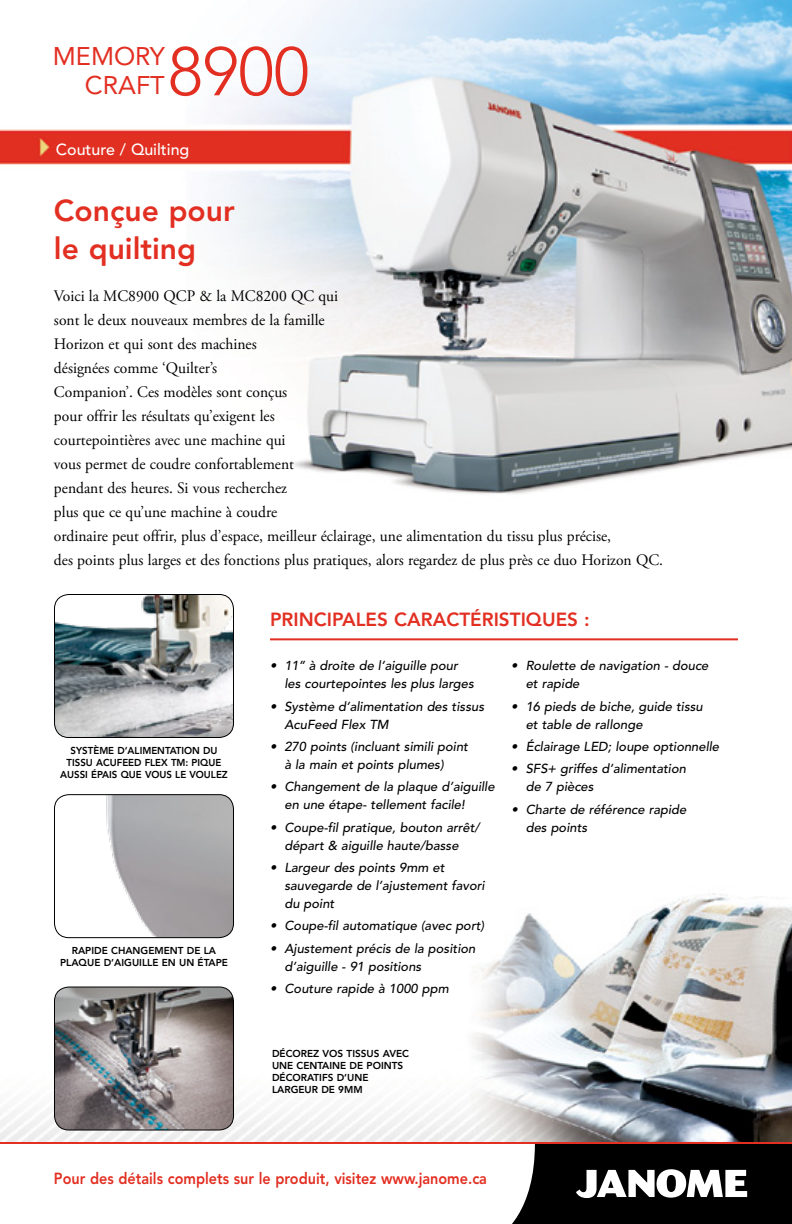
<style>
.page{position:relative;width:792px;height:1224px;background:#fff}
.page>*{position:absolute;margin:0;border:0;box-sizing:border-box;transform-origin:0 0}
.t1{font:300 68px "Avenir LT Std";color:#e22f22}
.t2{font:800 30px/38px "Avenir LT Std";color:#e22f22}
.t3{font:25.4px/28.4px "Avenir LT Std";color:#e22f22;text-align:right}
.t4{font:800 19px "Avenir LT Std";color:#e22f22}
.t5{font:16px/24px "Adobe Garamond Pro";color:#000}
.t6{font:800 16px "Avenir LT Std";color:#e22f22;scale:.9 1}
.t7{font:500 16px "Avenir LT Std";color:#fff}
.t8{font:italic 500 13px/18px "Avenir LT Std";color:#000}
.t9{font:800 10px "Avenir LT Std";color:#000}
</style>
<div class="page">
<svg style="left:512px;top:1144px;width:280px;height:80px"></svg>
<img style="left:0;top:0;width:792px;height:1142px">
<hr style="left:0;top:1142px;width:792px;height:2px;background:#e22f22">
<img style="left:54px;top:594px;width:180px;height:144px">
<div style="left:54px;top:594px;width:180px;height:144px;border:1px solid #000;border-radius:14px"></div>
<img style="left:54px;top:795px;width:180px;height:143px">
<div style="left:54px;top:794px;width:180px;height:144px;border:1px solid #000;border-radius:14px"></div>
<img style="left:54px;top:987px;width:180px;height:143px">
<div style="left:54px;top:987px;width:180px;height:144px;border:1px solid #000;border-radius:14px"></div>
<hr style="left:270px;top:638px;width:468px;height:2px;background:#e22f22">
<h3 class="t3" style="left:53px;top:42px;width:113px">MEMORY<br>CRAFT</h3>
<h1 class="t1" style="left:168px;top:32px;width:143px">8900</h1>
<p class="t7" style="left:56px;top:140px;width:135px">Couture / Quilting</p>
<h2 class="t2" style="left:54px;top:191px;width:182px">Conçue pour le quilting</h2>
<p class="t5" style="left:54px;top:284px;width:611px">Voici la MC8900 QCP &amp; la MC8200 QC qui<br>sont le deux nouveaux membres de la famille<br>Horizon et qui sont des machines<br>désignées comme ‘Quilter’s<br>Companion’. Ces modèles sont conçus<br>pour offrir les résultats qu’exigent les<br>courtepointières avec une machine qui<br>vous permet de coudre confortablement<br>pendant des heures. Si vous recherchez<br>plus que ce qu’une machine à coudre<br>ordinaire peut offrir, plus d’espace, meilleur éclairage, une alimentation du tissu plus précise,<br>des points plus larges et des fonctions plus pratiques, alors regardez de plus près ce duo Horizon QC.</p>
<p class="t9" style="left:71px;top:745px;width:7px">SYST</p>
<p class="t9" style="left:93px;top:745px;width:49px">ÈME D’ALIMENT</p>
<p class="t9" style="left:170px;top:745px;width:13px">ATION</p>
<p class="t9" style="left:203px;top:745px;width:14px">DU</p>
<p class="t9" style="left:67px;top:757px;width:7px">TISSU</p>
<p class="t9" style="left:96px;top:757px;width:61px">ACU FEED FLEX</p>
<p class="t9" style="left:171px;top:757px;width:45px">TM : PIQUE</p>
<p class="t9" style="left:60px;top:769px;width:13px">AUSSI</p>
<p class="t9" style="left:91px;top:769px;width:62px">ÉPAIS QUE VOUS</p>
<p class="t9" style="left:175px;top:769px;width:22px">LE VOULE</p>
<p class="t9" style="left:222px;top:769px;width:7px">Z</p>
<p class="t9" style="left:72px;top:944px;width:70px">RAPI DE CHANGEMENT</p>
<p class="t9" style="left:187px;top:944px;width:31px">DE LA</p>
<p class="t9" style="left:60px;top:956px;width:68px">PLAQUE D’AIGUILLE</p>
<p class="t9" style="left:162px;top:956px;width:61px">EN UN ÉTAPE</p>
<h3 class="t4" style="left:270px;top:608px;width:12px">PRINCIP</h3>
<h3 class="t4" style="left:342px;top:608px;width:25px">ALES</h3>
<h3 class="t4" style="left:394px;top:608px;width:97px">CARACTÉRISTI</h3>
<h3 class="t4" style="left:526px;top:608px;width:29px">QUES</h3>
<h3 class="t4" style="left:584px;top:608px;width:7px">:</h3>
<p class="t8" style="left:284px;top:657px;width:191px;text-indent:-14px">• 11’’ à droite de l’aiguille pour les courtepointes les plus larges</p>
<p class="t8" style="left:284px;top:697px;width:201px;text-indent:-14px">• Système d’alimentation des tissus<br>AcuFeed Flex TM</p>
<p class="t8" style="left:284px;top:738px;width:185px;text-indent:-14px">• 270 points (incluant simili point à la main et points plumes)</p>
<p class="t8" style="left:284px;top:778px;width:212px;text-indent:-14px">• Changement de la plaque d’aiguille en une étape- tellement facile!</p>
<p class="t8" style="left:270px;top:818px;width:211px;text-align:center">• Coupe-fil pratique, bouton arrêt/ départ &amp; aiguille haute/basse</p>
<p class="t8" style="left:284px;top:859px;width:202px;text-indent:-14px">• Largeur des points 9mm et sauvegarde de l’ajustement favori du point</p>
<p class="t8" style="left:270px;top:917px;width:216px">• Coupe-fil automatique (avec port)</p>
<p class="t8" style="left:284px;top:939px;width:192px;text-indent:-14px">• Ajustement précis de la position d’aiguille - 91 positions</p>
<p class="t8" style="left:270px;top:980px;width:180px">• Couture rapide à 1000 ppm</p>
<p class="t8" style="left:526px;top:657px;width:184px;text-indent:-14px">• Roulette de navigation - douce et rapide</p>
<p class="t8" style="left:526px;top:698px;width:179px;text-indent:-14px">• 16 pieds de biche, guide tissu et table de rallonge</p>
<p class="t8" style="left:511px;top:738px;width:209px">• Éclairage LED; loupe optionnelle</p>
<p class="t8" style="left:526px;top:760px;width:162px;text-indent:-14px">• SFS+ griffes d’alimentation de 7 pièces</p>
<p class="t8" style="left:526px;top:800px;width:162px;text-indent:-14px">• Charte de référence rapide des points</p>
<p class="t9" style="left:272px;top:1048px;width:22px">DÉCORE</p>
<p class="t9" style="left:313px;top:1048px;width:18px">Z VOS</p>
<p class="t9" style="left:347px;top:1048px;width:7px">TISSUS</p>
<p class="t9" style="left:383px;top:1048px;width:15px">AVEC</p>
<p class="t9" style="left:272px;top:1060px;width:8px">UNE</p>
<p class="t9" style="left:297px;top:1060px;width:8px">CENT</p>
<p class="t9" style="left:322px;top:1060px;width:14px">AINE</p>
<p class="t9" style="left:350px;top:1060px;width:24px">DE POINTS</p>
<p class="t9" style="left:272px;top:1072px;width:22px">DÉCOR</p>
<p class="t9" style="left:307px;top:1072px;width:48px">ATI FS D’UNE</p>
<p class="t9" style="left:272px;top:1084px;width:20px">LARGEUR</p>
<p class="t9" style="left:321px;top:1084px;width:33px">DE 9MM</p>
<p class="t6" style="left:54px;top:1169px;width:483px">Pour des détails complets sur le produit, visitez www.janome.ca</p>
</div>
